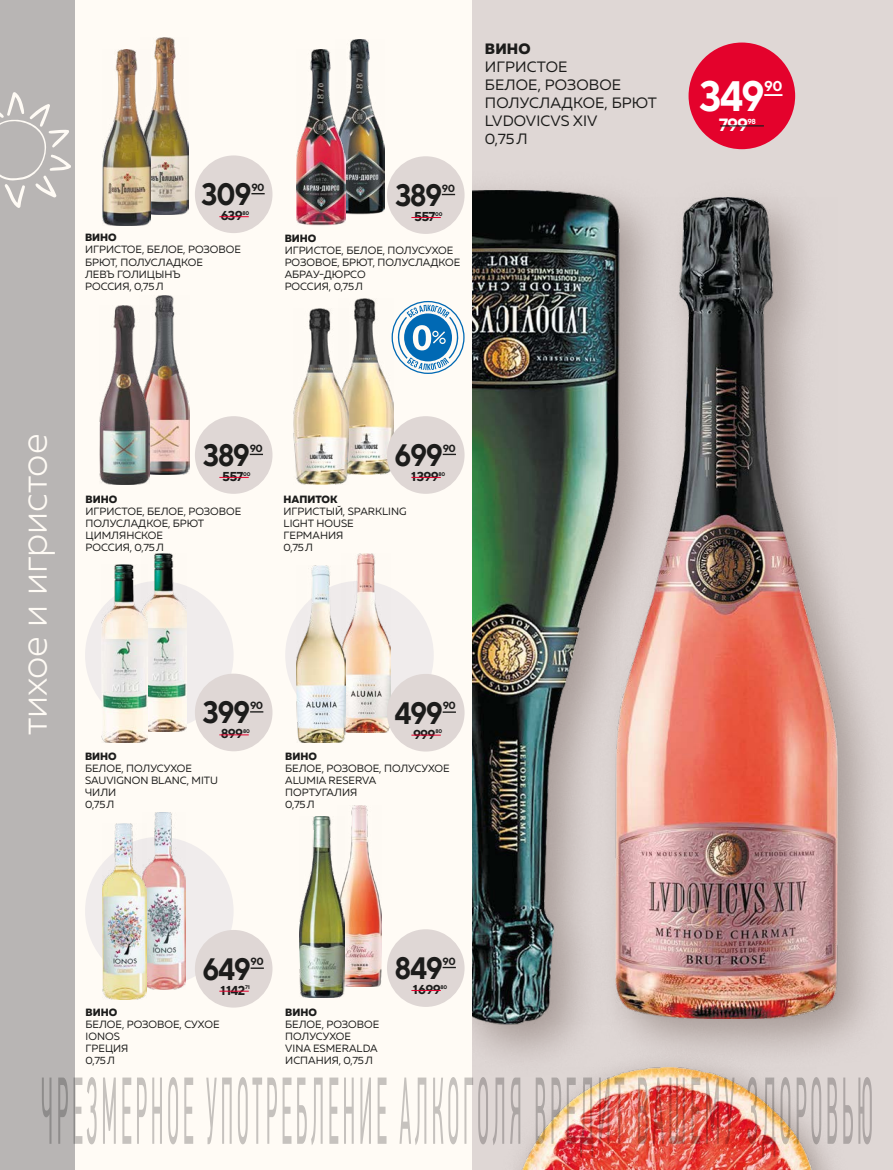
<style>
.page{position:relative;width:893px;height:1170px;background:#fff}
.page>*{position:absolute;margin:0;border:0;box-sizing:border-box;transform-origin:0 0}
.t1{font:700 42.45px "TT Norms";color:#fff;scale:.9 1}
.t2{font:300 37.5px "Muller";letter-spacing:-.005em;color:#fffbf5}
.t3{font:700 30.9px "TT Norms";letter-spacing:-.05em;color:#1c1c1b;scale:.9 1}
.t4{font:700 17.7px "TT Norms";color:#fff}
.t5{font:15px/18px "Muller";letter-spacing:.01em;color:#1c1c1b}
.t6{font:800 15px "Muller";color:#1c1c1b}
.t7{font:700 14.25px "TT Norms";color:#fff}
.t8{font:700 12.9px "TT Norms";letter-spacing:-.05em;color:#1c1c1b}
.t9{font:10.5px/12px "Muller";color:#1c1c1b}
.t10{font:800 10.5px "Muller";color:#1c1c1b}
.t11{font:700 10.35px "TT Norms";letter-spacing:-.05em;color:#1c1c1b}
.t12{font:700 7.35px "TT Norms";color:#fff}
.t13{font:700 5.4px "TT Norms";letter-spacing:-.05em;color:#1c1c1b}
</style>
<div class="page">
<div style="left:472px;top:0;width:421px;height:1169px;background:#dfd7d5"></div>
<div style="left:373px;top:168px;width:302px;height:911px;background:#6e5d57;opacity:.5"></div>
<img style="left:472px;top:191px;width:121px;height:833px">
<div style="left:593px;top:175px;width:300px;height:899px;background:#6e5d57;opacity:.5"></div>
<img style="left:615px;top:197px;width:223px;height:821px">
<div style="left:492px;top:1046px;width:363px;height:123px;background:#dbd2d0"></div>
<img style="left:522px;top:1067px;width:295px;height:102px">
<div style="left:74px;top:0;width:398px;height:1169px;background:#fffbf5"></div>
<img style="left:151px;top:37px;width:38px;height:177px">
<div style="left:689px;top:43px;width:106px;height:106px;background:#e4022c;border-radius:50%"></div>
<svg style="left:764px;top:94px;width:18px;height:2px"></svg>
<hr style="left:720px;top:125px;width:44px;height:1px;background:#1c1c1b">
<img style="left:103px;top:49px;width:48px;height:176px">
<img style="left:346px;top:39px;width:39px;height:175px">
<img style="left:297px;top:50px;width:49px;height:175px">
<img style="left:149px;top:295px;width:40px;height:179px">
<img style="left:349px;top:298px;width:44px;height:176px">
<img style="left:99px;top:306px;width:50px;height:179px">
<img style="left:344px;top:805px;width:38px;height:181px">
<img style="left:294px;top:309px;width:55px;height:176px">
<img style="left:300px;top:816px;width:44px;height:181px">
<div style="left:387px;top:156px;width:78px;height:78px;background:#dfd7d5;border-radius:50%"></div>
<svg style="left:442px;top:194px;width:13px;height:1px"></svg>
<hr style="left:411px;top:217px;width:30px;height:1px;background:#e4022d">
<div style="left:195px;top:416px;width:77px;height:78px;background:#dfd7d5;border-radius:50%"></div>
<svg style="left:250px;top:453px;width:13px;height:2px"></svg>
<hr style="left:219px;top:477px;width:30px;height:1px;background:#e4022d">
<div style="left:387px;top:929px;width:78px;height:77px;background:#dfd7d5;border-radius:50%"></div>
<svg style="left:443px;top:966px;width:13px;height:2px"></svg>
<hr style="left:411px;top:989px;width:30px;height:1px;background:#e4022d">
<div style="left:387px;top:416px;width:78px;height:78px;background:#dfd7d5;border-radius:50%"></div>
<svg style="left:443px;top:453px;width:13px;height:2px"></svg>
<hr style="left:411px;top:477px;width:30px;height:1px;background:#e4022d">
<div style="left:195px;top:155px;width:77px;height:78px;background:#dfd7d5;border-radius:50%"></div>
<svg style="left:251px;top:193px;width:14px;height:1px"></svg>
<hr style="left:219px;top:216px;width:30px;height:1px;background:#e4022d">
<svg style="left:392px;top:301px;width:73px;height:73px"></svg>
<div style="left:285px;top:581px;width:149px;height:148px;background:#f0ecec;border-radius:50%"></div>
<div style="left:85px;top:581px;width:149px;height:148px;background:#f0ecec;border-radius:50%"></div>
<div style="left:85px;top:836px;width:149px;height:149px;background:#f0ecec;border-radius:50%"></div>
<img style="left:346px;top:553px;width:45px;height:179px">
<img style="left:297px;top:566px;width:49px;height:177px">
<div style="left:387px;top:674px;width:78px;height:77px;background:#dfd7d5;border-radius:50%"></div>
<svg style="left:443px;top:711px;width:13px;height:1px"></svg>
<hr style="left:411px;top:734px;width:30px;height:1px;background:#e4022d">
<img style="left:147px;top:554px;width:40px;height:177px">
<img style="left:102px;top:565px;width:45px;height:177px">
<div style="left:195px;top:673px;width:77px;height:78px;background:#dfd7d5;border-radius:50%"></div>
<svg style="left:250px;top:711px;width:13px;height:1px"></svg>
<hr style="left:219px;top:734px;width:30px;height:1px;background:#e4022d">
<img style="left:146px;top:812px;width:40px;height:176px">
<img style="left:103px;top:823px;width:43px;height:176px">
<div style="left:195px;top:929px;width:77px;height:78px;background:#dfd7d5;border-radius:50%"></div>
<svg style="left:251px;top:967px;width:13px;height:1px"></svg>
<hr style="left:219px;top:990px;width:30px;height:1px;background:#e4022d">
<div style="left:0;top:0;width:74px;height:1169px;background:#b8b5b4"></div>
<img style="left:42px;top:1076px;width:830px;height:81px">
<svg style="left:0;top:92px;width:71px;height:116px"></svg>
<h3 class="t3" style="left:202px;top:175px;width:57px">309</h3>
<p class="t11" style="left:251px;top:181px;width:15px">90</p>
<p class="t8" style="left:221px;top:207px;width:23px">639</p>
<p class="t13" style="left:243px;top:210px;width:8px">80</p>
<p class="t10" style="left:85px;top:231px;width:33px">ВИНО</p>
<p class="t9" style="left:85px;top:244px;width:157px">ИГРИСТОЕ, БЕЛОЕ, РОЗОВОЕ<br>БРЮТ, ПОЛУСЛАДКОЕ<br>ЛЕВЪ ГОЛИЦЫНЪ<br>РОССИЯ, 0,75Л</p>
<h3 class="t3" style="left:395px;top:176px;width:53px">389</h3>
<p class="t11" style="left:442px;top:182px;width:15px">90</p>
<p class="t8" style="left:414px;top:208px;width:23px">557</p>
<p class="t13" style="left:435px;top:210px;width:9px">00</p>
<p class="t10" style="left:285px;top:231px;width:33px">ВИНО</p>
<p class="t9" style="left:285px;top:244px;width:177px">ИГРИСТОЕ, БЕЛОЕ, ПОЛУСУХОЕ<br>РОЗОВОЕ, БРЮТ, ПОЛУСЛАДКОЕ<br>АБРАУ-ДЮРСО<br>РОССИЯ, 0,75Л</p>
<h3 class="t6" style="left:485px;top:40px;width:47px">ВИНО</h3>
<h3 class="t5" style="left:485px;top:58px;width:174px">ИГРИСТОЕ<br>БЕЛОЕ, РОЗОВОЕ<br>ПОЛУСЛАДКОЕ, БРЮТ<br>LVDOVICVS XIV<br>0,75Л</h3>
<h1 class="t1" style="left:700px;top:69px;width:74px">349</h1>
<h3 class="t7" style="left:764px;top:77px;width:20px">90</h3>
<h3 class="t4" style="left:719px;top:114px;width:31px">799</h3>
<p class="t12" style="left:747px;top:117px;width:10px">98</p>
<h2 class="t2" style="left:11px;top:735px;width:303px;rotate:-90deg">тихое и игристое</h2>
<h3 class="t3" style="left:203px;top:435px;width:53px">389</h3>
<p class="t11" style="left:250px;top:441px;width:15px">90</p>
<p class="t8" style="left:222px;top:468px;width:23px">557</p>
<p class="t13" style="left:243px;top:470px;width:9px">00</p>
<p class="t10" style="left:86px;top:492px;width:33px">ВИНО</p>
<p class="t9" style="left:86px;top:504px;width:157px">ИГРИСТОЕ, БЕЛОЕ, РОЗОВОЕ<br>ПОЛУСЛАДКОЕ, БРЮТ<br>ЦИМЛЯНСКОЕ<br>РОССИЯ, 0,75Л</p>
<h3 class="t3" style="left:394px;top:435px;width:56px">699</h3>
<p class="t11" style="left:443px;top:441px;width:15px">90</p>
<p class="t8" style="left:411px;top:468px;width:29px">1399</p>
<p class="t13" style="left:439px;top:470px;width:8px">80</p>
<p class="t10" style="left:284px;top:492px;width:55px">НАПИТОК</p>
<p class="t9" style="left:284px;top:504px;width:124px">ИГРИСТЫЙ, SPARKLING<br>LIGHT HOUSE<br>ГЕРМАНИЯ<br>0,75Л</p>
<h3 class="t3" style="left:203px;top:693px;width:54px">399</h3>
<p class="t11" style="left:250px;top:699px;width:15px">90</p>
<p class="t8" style="left:221px;top:725px;width:24px">899</p>
<p class="t13" style="left:243px;top:727px;width:8px">80</p>
<p class="t10" style="left:85px;top:749px;width:33px">ВИНО</p>
<p class="t9" style="left:85px;top:762px;width:135px">БЕЛОЕ, ПОЛУСУХОЕ<br>SAUVIGNON BLANC, MITU<br>ЧИЛИ<br>0,75Л</p>
<h3 class="t3" style="left:394px;top:693px;width:55px">499</h3>
<p class="t11" style="left:443px;top:699px;width:15px">90</p>
<p class="t8" style="left:413px;top:726px;width:24px">999</p>
<p class="t13" style="left:435px;top:728px;width:8px">80</p>
<p class="t10" style="left:285px;top:749px;width:33px">ВИНО</p>
<p class="t9" style="left:285px;top:761px;width:166px">БЕЛОЕ, РОЗОВОЕ, ПОЛУСУХОЕ<br>ALUMIA RESERVA<br>ПОРТУГАЛИЯ<br>0,75Л</p>
<h3 class="t3" style="left:202px;top:949px;width:55px">649</h3>
<p class="t11" style="left:251px;top:955px;width:15px">90</p>
<p class="t8" style="left:221px;top:981px;width:26px">1142</p>
<p class="t13" style="left:245px;top:984px;width:6px">71</p>
<p class="t10" style="left:86px;top:1005px;width:33px">ВИНО</p>
<p class="t9" style="left:86px;top:1018px;width:135px">БЕЛОЕ, РОЗОВОЕ, СУХОЕ<br>IONOS<br>ГРЕЦИЯ<br>0,75Л</p>
<p class="t10" style="left:285px;top:1005px;width:33px">ВИНО</p>
<p class="t9" style="left:285px;top:1017px;width:96px">БЕЛОЕ, РОЗОВОЕ<br>ПОЛУСУХОЕ<br>VINA ESMERALDA<br>ИСПАНИЯ, 0,75Л</p>
<h3 class="t3" style="left:395px;top:948px;width:55px">849</h3>
<p class="t11" style="left:443px;top:954px;width:15px">90</p>
<p class="t8" style="left:413px;top:981px;width:30px">1699</p>
<p class="t13" style="left:440px;top:983px;width:8px">80</p>
</div>
